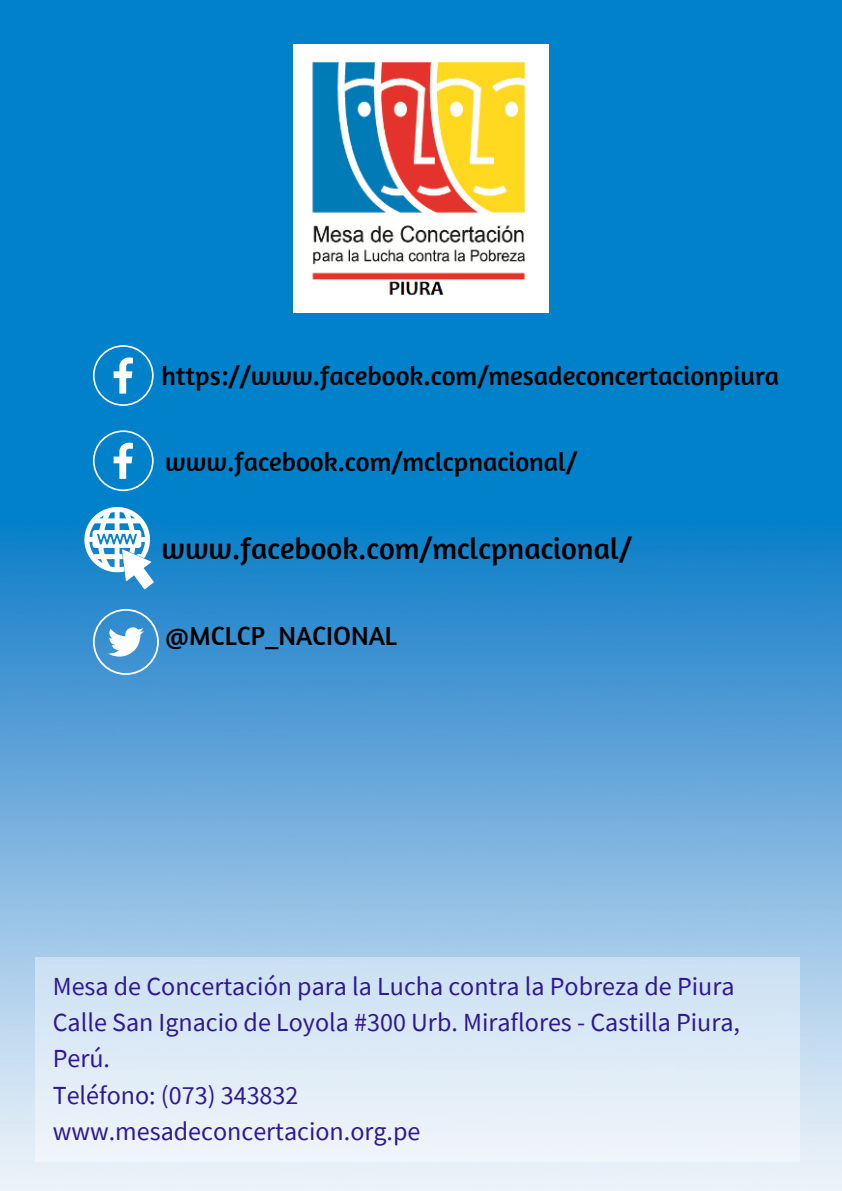
<style>
.page{position:relative;width:842px;height:1191px;background:#fff}
.page>*{position:absolute;margin:0;border:0;box-sizing:border-box;transform-origin:0 0}
.t1{font:30.6px "Amaranth";color:#000}
.t2{font:26.8px "Amaranth";color:#000}
.t3{font:26px/36px "Source Sans Pro";color:#2e1991}
</style>
<div class="page">
<img style="left:0;top:0;width:842px;height:1190px">
<img style="left:293px;top:44px;width:255px;height:269px">
<svg style="left:93px;top:345px;width:61px;height:61px;background:#2d97d3"></svg>
<svg style="left:93px;top:430px;width:61px;height:61px;background:#2d97d3"></svg>
<svg style="left:84px;top:506px;width:70px;height:83px"></svg>
<svg style="left:93px;top:609px;width:66px;height:66px"></svg>
<div style="left:35px;top:956px;width:764px;height:205px;background:linear-gradient(to bottom,#cbe0f2,#f1f5fa)"></div>
<p class="t2" style="left:161px;top:359px;width:619px">https://www.facebook.com/mesadeconcertacionpiura</p>
<p class="t2" style="left:165px;top:444px;width:413px">www.facebook.com/mclcpnacional/</p>
<p class="t1" style="left:161px;top:529px;width:472px">www.facebook.com/mclcpnacional/</p>
<p class="t2" style="left:165px;top:619px;width:233px">@MCLCP_NACIONAL</p>
<p class="t3" style="left:53px;top:968px;width:689px">Mesa de Concertación para la Lucha contra la Pobreza de Piura Calle San Ignacio de Loyola #300 Urb. Miraflores - Castilla Piura, Perú.<br>Teléfono: (073) 343832<br>www.mesadeconcertacion.org.pe</p>
</div>
